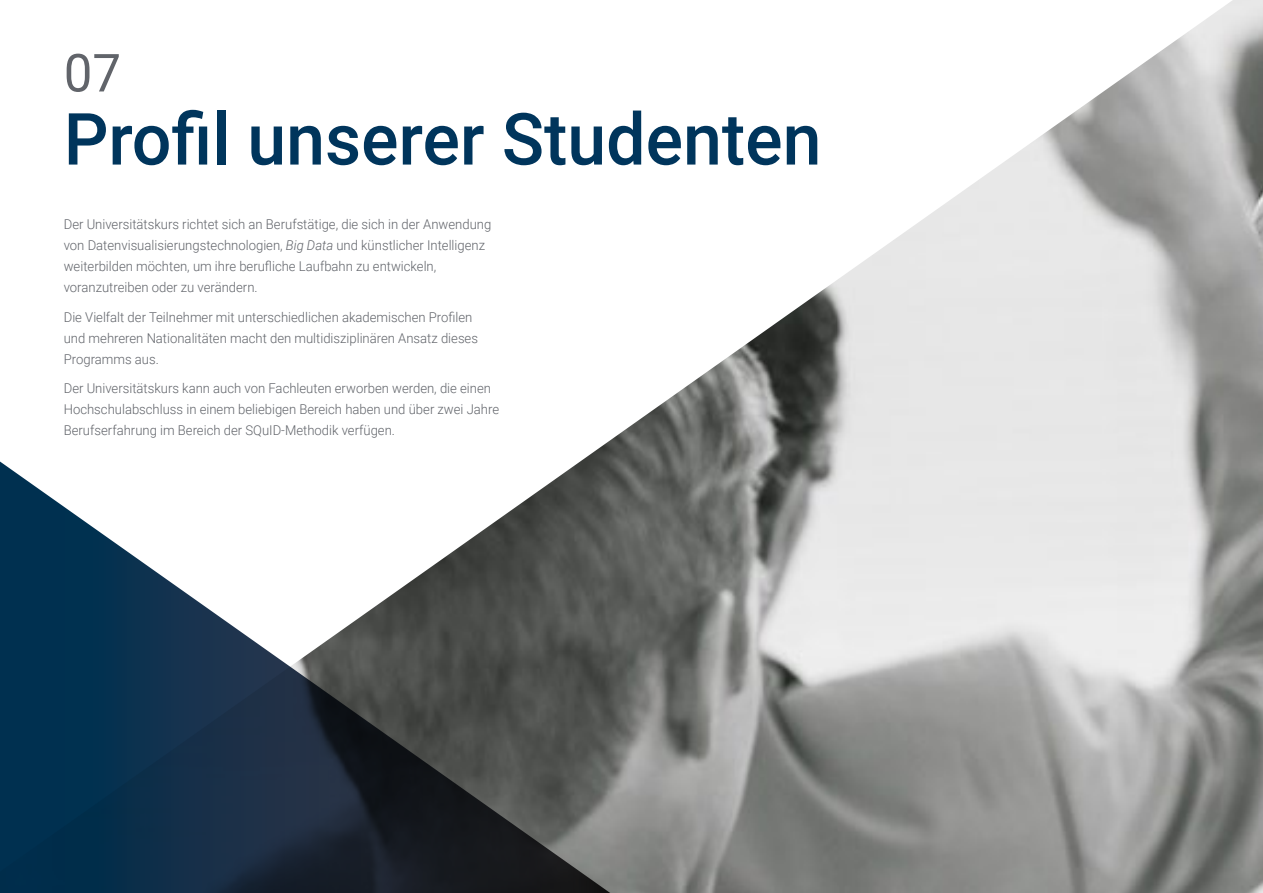
<style>
.page{position:relative;width:1263px;height:893px;background:#fff}
.page>*{position:absolute;margin:0;border:0;box-sizing:border-box;transform-origin:0 0}
.t1{font:500 72px "Roboto";color:#00355c}
.t2{font:52.5px "Roboto";color:#61646a}
.t3{font:300 13.5px/21px "Roboto";color:#61646a}
.s1{font-style:italic}
</style>
<div class="page">
<img style="left:602px;top:0;width:661px;height:893px">
<svg style="left:0;top:446px;width:640px;height:447px"></svg>
<h2 class="t2" style="left:64px;top:36px;width:59px">07</h2>
<h1 class="t1" style="left:64px;top:89px;width:759px">Profil unserer Studenten</h1>
<p class="t3" style="left:64px;top:213px;width:429px">Der Universitätskurs richtet sich an Berufstätige, die sich in der Anwendung von Datenvisualisierungstechnologien, <span class="s1">Big Data</span> und künstlicher Intelligenz weiterbilden möchten, um ihre berufliche Laufbahn zu entwickeln, voranzutreiben oder zu verändern.</p>
<p class="t3" style="left:64px;top:306px;width:416px">Die Vielfalt der Teilnehmer mit unterschiedlichen akademischen Profilen und mehreren Nationalitäten macht den multidisziplinären Ansatz dieses<br>Programms aus.</p>
<p class="t3" style="left:64px;top:377px;width:437px">Der Universitätskurs kann auch von Fachleuten erworben werden, die einen<br>Hochschulabschluss in einem beliebigen Bereich haben und über zwei Jahre<br>Berufserfahrung im Bereich der SQuID-Methodik verfügen.</p>
</div>
